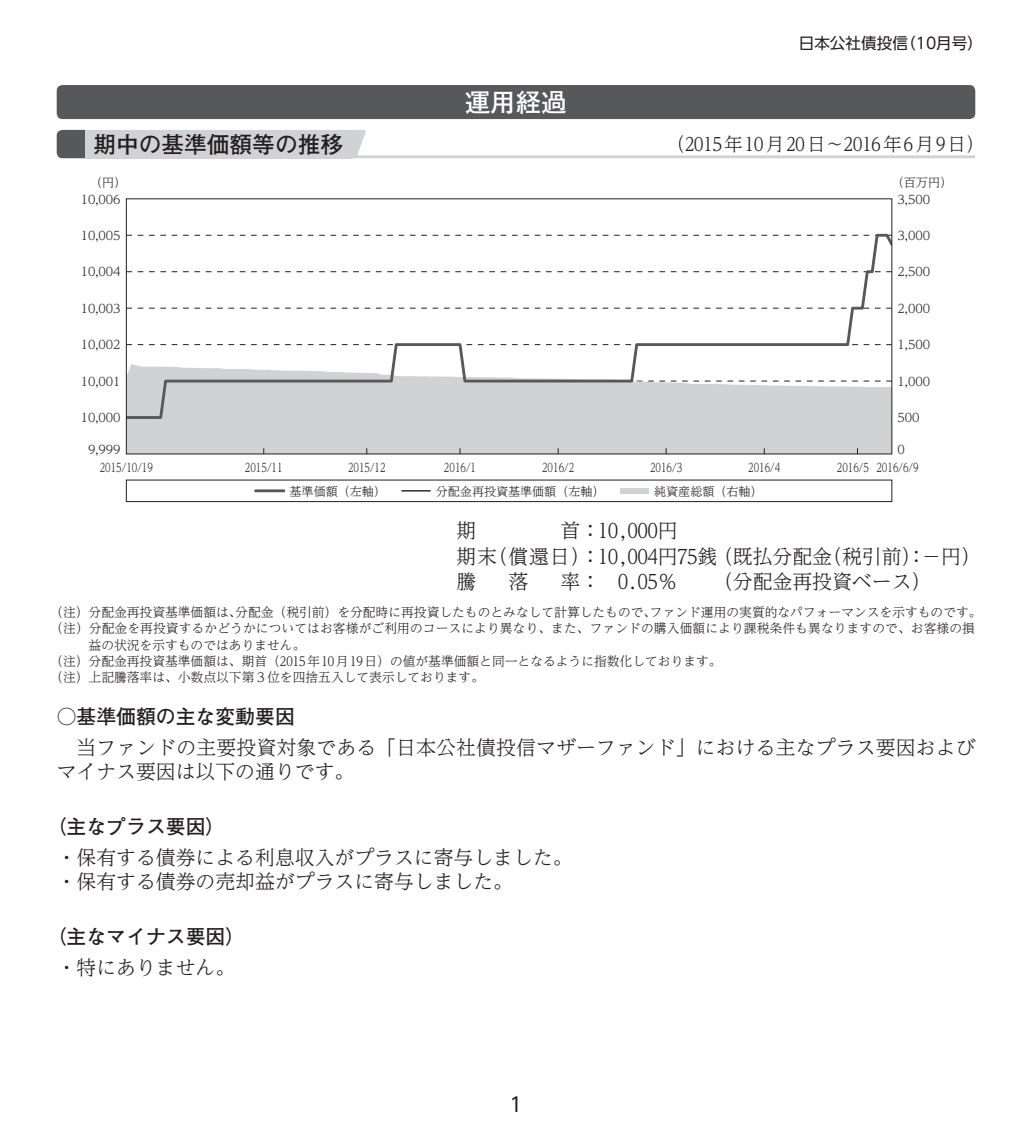
<style>
.page{position:relative;width:1032px;height:1134px;background:#fff}
.page>*{position:absolute;margin:0;border:0;box-sizing:border-box;transform-origin:0 0}
.t1{font:700 25.6px "Futo Go B101 Pro";color:#fff}
.t2{font:700 22.6px "Futo Go B101 Pro";color:#231f20}
.t3{font:300 19.8px/25.6px "UD Reimin Pro";color:#231f20}
.t4{font:700 19.8px "Futo Go B101 Pro";color:#231f20}
.t5{font:19.8px "UD Shin Go Pro";color:#231f20}
.t6{font:300 18.4px "UD Reimin Pro";color:#231f20}
.t7{font:15.6px "UD Shin Go Pro";color:#231f20}
.t8{font:300 12.8px "UD Reimin Pro";color:#231f20}
.t9{font:300 12px "UD Reimin Pro";color:#231f20}
.t10{font:300 12px "UD Reimin Pro";color:#231f20;scale:.75 1}
</style>
<div class="page">
<div style="left:57px;top:85px;width:918px;height:34px;background:#57585a;border-radius:6px"></div>
<hr style="left:85px;top:155px;width:890px;height:3px;background:#d1d2d4">
<svg style="left:57px;top:130px;width:28px;height:28px"></svg>
<div style="left:85px;top:130px;width:266px;height:28px;background:#d1d2d4"></div>
<svg style="left:351px;top:130px;width:15px;height:26px"></svg>
<div style="left:620px;top:488px;width:28px;height:6px;background:#d1d2d4"></div>
<hr style="left:256px;top:489px;width:28px;height:3px;background:#57585a">
<svg style="left:402px;top:490px;width:28px;height:1px"></svg>
<div style="left:126px;top:480px;width:766px;height:22px;border:1px solid #231f20"></div>
<div style="left:128px;top:420px;width:762px;height:32px;background:#d1d2d4"></div>
<svg style="left:128px;top:233px;width:762px;height:187px"></svg>
<h1 class="t1" style="left:465px;top:82px;width:104px">運用経過</h1>
<p class="t7" style="left:799px;top:31px;width:186px">日本公社債投信（10月号）</p>
<h2 class="t2" style="left:94px;top:126px;width:251px">期中の基準価額等の推移</h2>
<h3 class="t6" style="left:666px;top:129px;width:319px">（2015年 10月 20日～2016年 6月 9日）</h3>
<p class="t9" style="left:90px;top:172px;width:38px">（円）</p>
<p class="t9" style="left:892px;top:172px;width:62px">（百万円）</p>
<p class="t9" style="left:81px;top:189px;width:41px">10,006</p>
<p class="t9" style="left:897px;top:189px;width:34px">3,500</p>
<p class="t9" style="left:81px;top:226px;width:41px">10,005</p>
<p class="t9" style="left:897px;top:226px;width:34px">3,000</p>
<p class="t9" style="left:81px;top:262px;width:41px">10,004</p>
<p class="t9" style="left:897px;top:262px;width:34px">2,500</p>
<p class="t9" style="left:81px;top:299px;width:41px">10,003</p>
<p class="t9" style="left:897px;top:299px;width:34px">2,000</p>
<p class="t9" style="left:81px;top:335px;width:41px">10,002</p>
<p class="t9" style="left:897px;top:335px;width:34px">1,500</p>
<p class="t9" style="left:81px;top:371px;width:41px">10,001</p>
<p class="t9" style="left:897px;top:371px;width:34px">1,000</p>
<p class="t9" style="left:81px;top:408px;width:41px">10,000</p>
<p class="t9" style="left:897px;top:408px;width:24px">500</p>
<p class="t9" style="left:88px;top:440px;width:34px">9,999</p>
<p class="t9" style="left:897px;top:440px;width:9px">0</p>
<p class="t10" style="left:100px;top:458px;width:72px">2015/10/19</p>
<p class="t10" style="left:245px;top:458px;width:52px">2015/11</p>
<p class="t10" style="left:348px;top:458px;width:52px">2015/12</p>
<p class="t10" style="left:444px;top:458px;width:44px">2016/1</p>
<p class="t10" style="left:542px;top:458px;width:44px">2016/2</p>
<p class="t10" style="left:650px;top:458px;width:44px">2016/3</p>
<p class="t10" style="left:748px;top:458px;width:44px">2016/4</p>
<p class="t10" style="left:837px;top:458px;width:110px">2016/5 2016/6/9</p>
<p class="t9" style="left:290px;top:481px;width:98px">基準価額（左軸）</p>
<p class="t9" style="left:436px;top:481px;width:170px">分配金再投資基準価額（左軸）</p>
<p class="t9" style="left:654px;top:481px;width:110px">純資産総額（右軸）</p>
<h3 class="t3" style="left:456px;top:517px;width:526px;text-indent:104px">首：10,000円<br>期末（償還日）：10,004円75銭（既払分配金（税引前）：－円）騰</h3>
<h3 class="t3" style="left:456px;top:517px;width:21px">期</h3>
<h3 class="t3" style="left:508px;top:568px;width:21px">落</h3>
<h3 class="t3" style="left:561px;top:568px;width:118px">率： 0.05％</h3>
<h3 class="t3" style="left:713px;top:568px;width:220px">（分配金再投資ベース）</h3>
<p class="t8" style="left:50px;top:602px;width:933px">（注）分配金再投資基準価額は、分配金（税引前）を分配時に再投資したものとみなして計算したもので、ファンド運用の実質的なパフォーマンスを示すものです。</p>
<p class="t8" style="left:50px;top:618px;width:926px">（注）分配金を再投資するかどうかについてはお客様がご利用のコースにより異なり、また、ファンドの購入価額により課税条件も異なりますので、お客様の損</p>
<p class="t8" style="left:89px;top:634px;width:218px">益の状況を示すものではありません。</p>
<p class="t8" style="left:50px;top:651px;width:673px">（注）分配金再投資基準価額は、期首（2015年 10月 19日）の値が基準価額と同一となるように指数化しております。</p>
<p class="t8" style="left:50px;top:667px;width:435px">（注）上記騰落率は、小数点以下第3位を四捨五入して表示しております。</p>
<h3 class="t4" style="left:57px;top:700px;width:240px">○基準価額の主な変動要因</h3>
<h3 class="t3" style="left:57px;top:734px;width:920px;line-height:24.4px;text-indent:20px">当ファンドの主要投資対象である「日本公社債投信マザーファンド」における主なプラス要因およびマイナス要因は以下の通りです。</h3>
<h3 class="t4" style="left:47px;top:810px;width:180px">（主なプラス要因）</h3>
<h3 class="t3" style="left:57px;top:844px;width:517px;line-height:24.4px">・保有する債券による利息収入がプラスに寄与しました。・保有する債券の売却益がプラスに寄与しました。</h3>
<h3 class="t4" style="left:47px;top:920px;width:200px">（主なマイナス要因）</h3>
<h3 class="t3" style="left:57px;top:954px;width:180px">・特にありません。</h3>
<h3 class="t5" style="left:509px;top:1088px;width:15px">1</h3>
</div>
